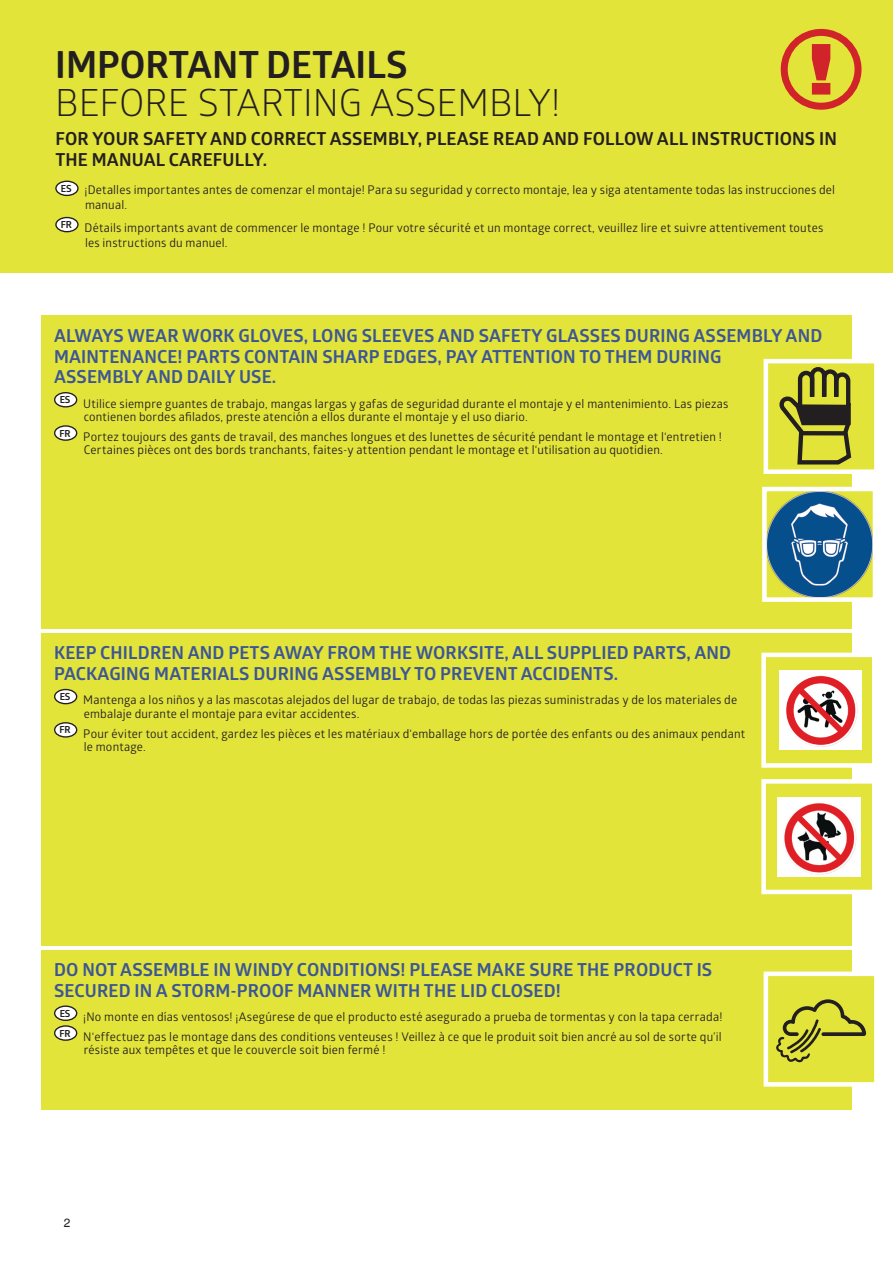
<style>
.page{position:relative;width:893px;height:1263px;background:#fff}
.page>*{position:absolute;margin:0;border:0;box-sizing:border-box;transform-origin:0 0}
.t1{font:37.5px "Glober";color:#231f20}
.t2{font:700 37.5px "Glober";color:#231f20}
.t3{font:700 18px/21px "Glober";letter-spacing:.01em;color:#3c5695}
.t4{font:700 18px/21px "Glober";letter-spacing:.01em;color:#231f20}
.t5{font:12px/13.5px "Glober";letter-spacing:.015em;color:#231f20}
.t6{font:12px "Helvetica World";color:#231f20}
</style>
<div class="page">
<div style="left:41px;top:316px;width:811px;height:85px;background:#e3e43a"></div>
<div style="left:41px;top:386px;width:811px;height:51px;background:#e3e43a"></div>
<div style="left:41px;top:419px;width:811px;height:51px;background:#e3e43a"></div>
<div style="left:41px;top:453px;width:811px;height:37px;background:#e3e43a"></div>
<div style="left:41px;top:472px;width:811px;height:38px;background:#e3e43a"></div>
<div style="left:41px;top:492px;width:811px;height:38px;background:#e3e43a"></div>
<div style="left:41px;top:512px;width:811px;height:37px;background:#e3e43a"></div>
<div style="left:41px;top:532px;width:811px;height:37px;background:#e3e43a"></div>
<div style="left:41px;top:552px;width:811px;height:37px;background:#e3e43a"></div>
<div style="left:41px;top:572px;width:811px;height:37px;background:#e3e43a"></div>
<div style="left:41px;top:591px;width:811px;height:38px;background:#e3e43a"></div>
<div style="left:41px;top:633px;width:811px;height:65px;background:#e3e43a"></div>
<div style="left:41px;top:683px;width:811px;height:51px;background:#e3e43a"></div>
<div style="left:41px;top:716px;width:811px;height:51px;background:#e3e43a"></div>
<div style="left:41px;top:749px;width:811px;height:38px;background:#e3e43a"></div>
<div style="left:41px;top:769px;width:811px;height:38px;background:#e3e43a"></div>
<div style="left:41px;top:789px;width:811px;height:37px;background:#e3e43a"></div>
<div style="left:41px;top:809px;width:811px;height:37px;background:#e3e43a"></div>
<div style="left:41px;top:829px;width:811px;height:37px;background:#e3e43a"></div>
<div style="left:41px;top:848px;width:811px;height:38px;background:#e3e43a"></div>
<div style="left:41px;top:868px;width:811px;height:38px;background:#e3e43a"></div>
<div style="left:41px;top:888px;width:811px;height:38px;background:#e3e43a"></div>
<div style="left:41px;top:908px;width:811px;height:37px;background:#e3e43a"></div>
<div style="left:41px;top:950px;width:811px;height:64px;background:#e3e43a"></div>
<div style="left:41px;top:999px;width:811px;height:38px;background:#e3e43a"></div>
<div style="left:41px;top:1019px;width:811px;height:51px;background:#e3e43a"></div>
<div style="left:41px;top:1052px;width:811px;height:38px;background:#e3e43a"></div>
<div style="left:41px;top:1072px;width:811px;height:38px;background:#e3e43a"></div>
<div style="left:55px;top:393px;width:22px;height:14px;background:#fff;border-radius:50%"></div>
<div style="left:54px;top:392px;width:23px;height:15px;border:1px solid #231f20;border-radius:50%"></div>
<svg style="left:55px;top:426px;width:22px;height:14px"></svg>
<div style="left:54px;top:425px;width:23px;height:16px;border:1px solid #231f20;border-radius:50%"></div>
<div style="left:55px;top:689px;width:22px;height:15px;background:#fff;border-radius:50%"></div>
<div style="left:54px;top:689px;width:23px;height:15px;border:1px solid #231f20;border-radius:50%"></div>
<svg style="left:55px;top:723px;width:22px;height:14px"></svg>
<div style="left:54px;top:722px;width:23px;height:16px;border:1px solid #231f20;border-radius:50%"></div>
<div style="left:55px;top:1006px;width:22px;height:14px;background:#fff;border-radius:50%"></div>
<div style="left:54px;top:1005px;width:23px;height:16px;border:1px solid #231f20;border-radius:50%"></div>
<svg style="left:55px;top:1026px;width:22px;height:14px"></svg>
<div style="left:54px;top:1025px;width:23px;height:16px;border:1px solid #231f20;border-radius:50%"></div>
<div style="left:766px;top:361px;width:110px;height:111px;background:#e3e43a"></div>
<svg style="left:781px;top:367px;width:71px;height:98px"></svg>
<svg style="left:801px;top:431px;width:45px;height:4px"></svg>
<div style="left:764px;top:359px;width:115px;height:115px;border:4px solid #fff"></div>
<img style="left:767px;top:492px;width:105px;height:105px">
<div style="left:762px;top:487px;width:115px;height:115px;border:4px solid #fff"></div>
<div style="left:0;top:0;width:893px;height:273px;background:#e3e43a"></div>
<div style="left:56px;top:181px;width:22px;height:14px;background:#fff;border-radius:50%"></div>
<div style="left:55px;top:181px;width:24px;height:15px;border:1px solid #231f20;border-radius:50%"></div>
<div style="left:56px;top:218px;width:22px;height:14px;background:#fff;border-radius:50%"></div>
<div style="left:55px;top:217px;width:24px;height:15px;border:1px solid #231f20;border-radius:50%"></div>
<div style="left:781px;top:29px;width:80px;height:81px;border:7px solid #d1232a;border-radius:50%"></div>
<svg style="left:811px;top:44px;width:20px;height:51px"></svg>
<div style="left:764px;top:781px;width:110px;height:111px;background:#e3e43a"></div>
<img style="left:778px;top:797px;width:82px;height:79px">
<div style="left:761px;top:779px;width:115px;height:115px;border:4px solid #fff"></div>
<div style="left:764px;top:655px;width:110px;height:110px;background:#e3e43a"></div>
<img style="left:779px;top:670px;width:82px;height:80px">
<div style="left:761px;top:653px;width:115px;height:115px;border:4px solid #fff"></div>
<div style="left:766px;top:974px;width:110px;height:110px;background:#e3e43a"></div>
<svg style="left:776px;top:999px;width:90px;height:64px"></svg>
<div style="left:764px;top:971px;width:115px;height:116px;border:4px solid #fff"></div>
<h1 class="t2" style="left:55px;top:38px;width:354px">IMPORTANT DETAILS</h1>
<h1 class="t1" style="left:55px;top:77px;width:507px">BEFORE STARTING ASSEMBLY!</h1>
<h2 class="t4" style="left:55px;top:128px;width:783px">FOR YOUR SAFETY AND CORRECT ASSEMBLY, PLEASE READ AND FOLLOW ALL INSTRUCTIONS IN<br>THE MANUAL CAREFULLY.</h2>
<p class="t5" style="left:85px;top:182px;width:752px;line-height:15px;text-indent:-24px"><sup>ES</sup> ¡Detalles importantes antes de comenzar el montaje! Para su seguridad y correcto montaje, lea y siga atentamente todas las instrucciones del manual.</p>
<p class="t5" style="left:85px;top:220px;width:740px;line-height:15px;text-indent:-24px"><sup>FR</sup> Détails importants avant de commencer le montage ! Pour votre sécurité et un montage correct, veuillez lire et suivre attentivement toutes les instructions du manuel.</p>
<h2 class="t3" style="left:54px;top:324px;width:770px">ALWAYS WEAR WORK GLOVES, LONG SLEEVES AND SAFETY GLASSES DURING ASSEMBLY AND<br>MAINTENANCE! PARTS CONTAIN SHARP EDGES, PAY ATTENTION TO THEM DURING<br>ASSEMBLY AND DAILY USE.</h2>
<p class="t5" style="left:84px;top:396px;width:646px;text-indent:-24px"><sup>ES</sup> Utilice siempre guantes de trabajo, mangas largas y gafas de seguridad durante el montaje y el mantenimiento. Las piezas contienen bordes afilados, preste atención a ellos durante el montaje y el uso diario.</p>
<p class="t5" style="left:84px;top:429px;width:640px;text-indent:-24px"><sup>FR</sup> Portez toujours des gants de travail, des manches longues et des lunettes de sécurité pendant le montage et l‘entretien !<br>Certaines pièces ont des bords tranchants, faites-y attention pendant le montage et l‘utilisation au quotidien.</p>
<h2 class="t3" style="left:54px;top:642px;width:678px">KEEP CHILDREN AND PETS AWAY FROM THE WORKSITE, ALL SUPPLIED PARTS, AND<br>PACKAGING MATERIALS DURING ASSEMBLY TO PREVENT ACCIDENTS.</h2>
<p class="t5" style="left:84px;top:693px;width:655px;text-indent:-24px"><sup>ES</sup> Mantenga a los niños y a las mascotas alejados del lugar de trabajo, de todas las piezas suministradas y de los materiales de embalaje durante el montaje para evitar accidentes.</p>
<p class="t5" style="left:84px;top:726px;width:663px;text-indent:-24px"><sup>FR</sup> Pour éviter tout accident, gardez les pièces et les matériaux d‘emballage hors de portée des enfants ou des animaux pendant le montage.</p>
<h2 class="t3" style="left:54px;top:959px;width:660px">DO NOT ASSEMBLE IN WINDY CONDITIONS! PLEASE MAKE SURE THE PRODUCT IS<br>SECURED IN A STORM-PROOF MANNER WITH THE LID CLOSED!</h2>
<p class="t5" style="left:60px;top:1006px;width:664px;line-height:19.8px"><sup>ES</sup> ¡No monte en días ventosos! ¡Asegúrese de que el producto esté asegurado a prueba de tormentas y con la tapa cerrada!<br><sup>FR</sup> N‘effectuez pas le montage dans des conditions venteuses ! Veillez à ce que le produit soit bien ancré au sol de sorte qu’il</p>
<p class="t5" style="left:84px;top:1043px;width:303px">résiste aux tempêtes et que le couvercle soit bien fermé !</p>
<p class="t6" style="left:64px;top:1216px;width:8px">2</p>
</div>
